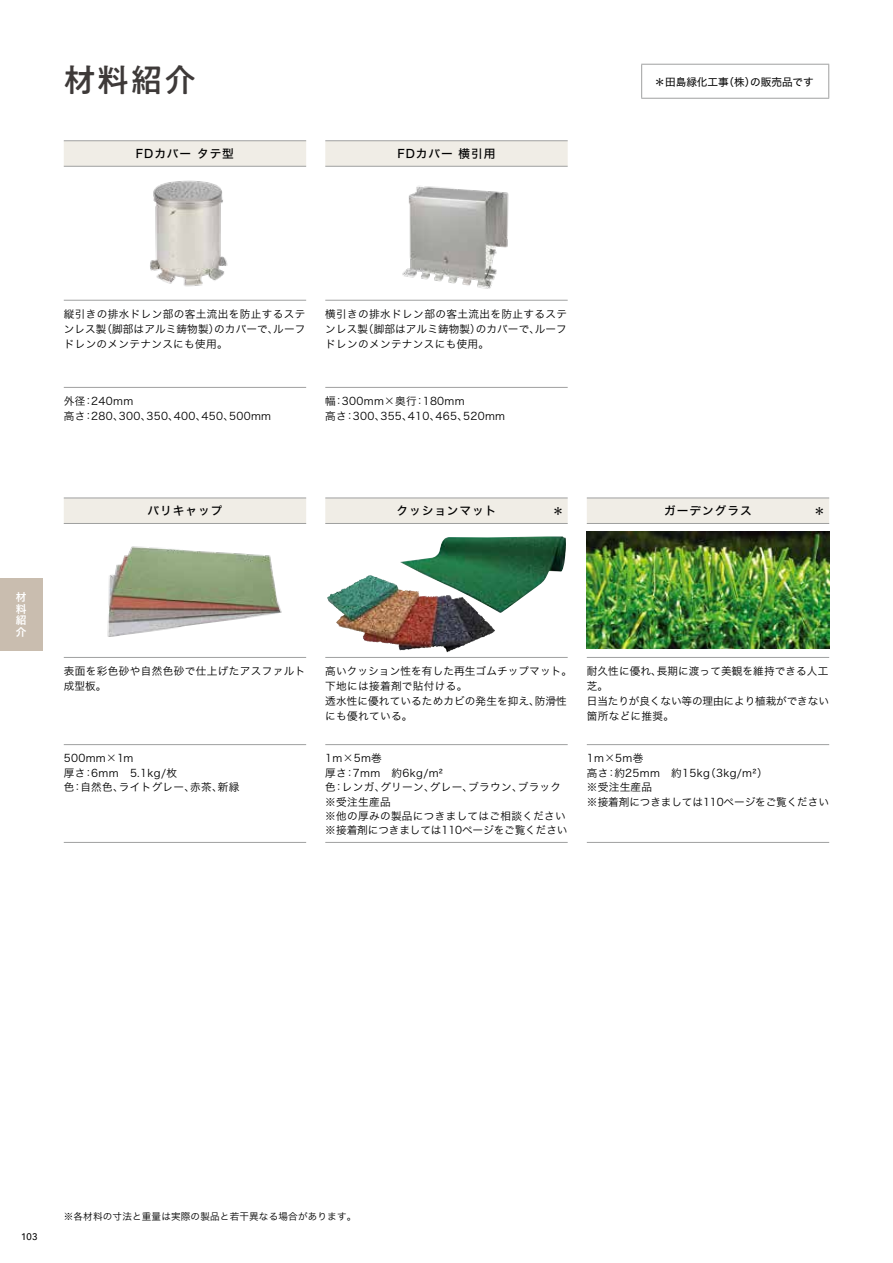
<style>
.page{position:relative;width:893px;height:1263px;background:#fff}
.page>*{position:absolute;margin:0;border:0;box-sizing:border-box;transform-origin:0 0}
.t1{font:500 31.95px "PA1 Gothic Std N";color:#3e3a39}
.t2{font:11.7px "Hira Kaku Std W5";letter-spacing:.08em;color:#000}
.t3{font:10.65px/14.4px "Hira Kaku Std W3";letter-spacing:.03em;color:#000}
.t4{font:10.65px/14.9px "Hira Kaku Std W3";letter-spacing:.01em;color:#000}
.t5{font:10.65px/14.4px "Hira Kaku Std W3";letter-spacing:-.01em;color:#000}
.t6{font:10.65px "Hira Kaku Std W4";color:#000}
.t7{font:10.65px/11.6px "Hira Kaku Std W6";color:#fff;text-align:justify}
.t8{font:10.65px "Hira Kaku Std W5";color:#000}
.t9{font:9.6px "Hira Kaku Std W3";letter-spacing:.02em;color:#000}
.t10{font:500 9.6px "Avenir";color:#000}
.s1{font-family:"UD Shin Go Pro";font-weight:300}
</style>
<div class="page">
<img style="left:327px;top:575px;width:42px;height:27px">
<img style="left:587px;top:532px;width:242px;height:117px">
<img style="left:107px;top:546px;width:175px;height:91px">
<img style="left:400px;top:536px;width:166px;height:77px">
<svg style="left:64px;top:141px;width:765px;height:382px"></svg>
<hr style="left:64px;top:140px;width:242px;height:1px;background:#9fa0a0">
<hr style="left:325px;top:140px;width:243px;height:1px;background:#9fa0a0">
<hr style="left:64px;top:166px;width:242px;height:1px;background:#9fa0a0">
<hr style="left:325px;top:166px;width:243px;height:1px;background:#9fa0a0">
<hr style="left:64px;top:497px;width:242px;height:1px;background:#9fa0a0">
<hr style="left:325px;top:497px;width:243px;height:1px;background:#9fa0a0">
<hr style="left:587px;top:497px;width:242px;height:1px;background:#9fa0a0">
<hr style="left:64px;top:523px;width:242px;height:1px;background:#9fa0a0">
<hr style="left:325px;top:523px;width:243px;height:1px;background:#9fa0a0">
<hr style="left:587px;top:523px;width:242px;height:1px;background:#9fa0a0">
<hr style="left:325px;top:657px;width:243px;height:1px;background:#9fa0a0">
<hr style="left:64px;top:300px;width:242px;height:1px;background:#9fa0a0">
<hr style="left:64px;top:657px;width:242px;height:1px;background:#9fa0a0">
<hr style="left:587px;top:657px;width:242px;height:1px;background:#9fa0a0">
<hr style="left:325px;top:300px;width:243px;height:1px;background:#9fa0a0">
<hr style="left:64px;top:387px;width:242px;height:1px;background:#9fa0a0">
<hr style="left:325px;top:387px;width:243px;height:1px;background:#9fa0a0">
<hr style="left:325px;top:744px;width:243px;height:1px;background:#9fa0a0">
<hr style="left:587px;top:744px;width:242px;height:1px;background:#9fa0a0">
<hr style="left:587px;top:842px;width:242px;height:1px;background:#9fa0a0">
<hr style="left:325px;top:842px;width:243px;height:1px;background:#9fa0a0">
<hr style="left:64px;top:744px;width:242px;height:1px;background:#9fa0a0">
<hr style="left:64px;top:842px;width:242px;height:1px;background:#9fa0a0">
<hr style="left:641px;top:64px;width:188px;height:1px;background:#9fa0a0">
<hr style="left:641px;top:65px;width:1px;height:33px;background:#9fa0a0">
<hr style="left:828px;top:65px;width:1px;height:33px;background:#9fa0a0">
<hr style="left:641px;top:98px;width:188px;height:1px;background:#9fa0a0">
<div style="left:0;top:578px;width:43px;height:73px;background:#c9bdaf"></div>
<h1 class="t1" style="left:64px;top:61px;width:134px">材料紹介</h1>
<p class="t2" style="left:136px;top:145px;width:100px">FDカバー タテ型</p>
<p class="t2" style="left:397px;top:145px;width:100px">FDカバー 横引用</p>
<p class="t6" style="left:654px;top:74px;width:161px">＊田島緑化工事（株）の販売品です</p>
<p class="t7" style="left:16px;top:592px;width:12px">材料紹介</p>
<p class="t3" style="left:64px;top:306px;width:243px;line-height:14.9px;text-align:justify">縦引きの排水ドレン部の客土流出を防止するステンレス製（脚部はアルミ鋳物製）のカバーで、ルーフドレンのメンテナンスにも使用。</p>
<p class="t3" style="left:325px;top:306px;width:243px;line-height:14.9px;text-align:justify">横引きの排水ドレン部の客土流出を防止するステンレス製（脚部はアルミ鋳物製）のカバーで、ルーフドレンのメンテナンスにも使用。</p>
<p class="t3" style="left:64px;top:394px;width:209px">外径：240mm<br>高さ：280、300、350、400、450、500mm</p>
<p class="t3" style="left:325px;top:394px;width:181px">幅：300mm<span class="s1">×</span>奥行：180mm<br>高さ：300、355、410、465、520mm</p>
<p class="t2" style="left:148px;top:502px;width:76px">バリキャップ</p>
<p class="t2" style="left:396px;top:502px;width:102px">クッションマット</p>
<p class="t2" style="left:664px;top:502px;width:89px">ガーデングラス</p>
<p class="t8" style="left:553px;top:502px;width:12px">＊</p>
<p class="t8" style="left:814px;top:502px;width:12px">＊</p>
<p class="t3" style="left:64px;top:664px;width:243px;line-height:14.9px">表面を彩色砂や自然色砂で仕上げたアスファルト成型板。</p>
<p class="t4" style="left:325px;top:664px;width:248px">高いクッション性を有した再生ゴムチップマット。下地には接着剤で貼付ける。<br>透水性に優れているためカビの発生を抑え、防滑性にも優れている。</p>
<p class="t4" style="left:587px;top:664px;width:244px">耐久性に優れ、長期に渡って美観を維持できる人工芝。<br>日当たりが良くない等の理由により植栽ができない箇所などに推奨。</p>
<p class="t3" style="left:64px;top:751px;width:177px">500mm<span class="s1">×</span>1m<br>厚さ：6mm　5.1kg/枚<br>色：自然色、ライトグレー、赤茶、新緑</p>
<p class="t3" style="left:325px;top:751px;width:244px">1m<span class="s1">×</span>5m巻<br>厚さ：7mm　約6kg/m²<br>色：レンガ、グリーン、グレー、ブラウン、ブラック※受注生産品<br>※他の厚みの製品につきましてはご相談ください※接着剤につきましては110ページをご覧ください</p>
<p class="t5" style="left:587px;top:751px;width:244px">1m<span class="s1">×</span>5m巻<br>高さ：約25mm　約15kg（3kg/m²）<br>※受注生産品<br>※接着剤につきましては110ページをご覧ください</p>
<p class="t10" style="left:21px;top:1229px;width:18px">103</p>
<p class="t9" style="left:64px;top:1209px;width:294px">※各材料の寸法と重量は実際の製品と若干異なる場合があります。</p>
</div>
